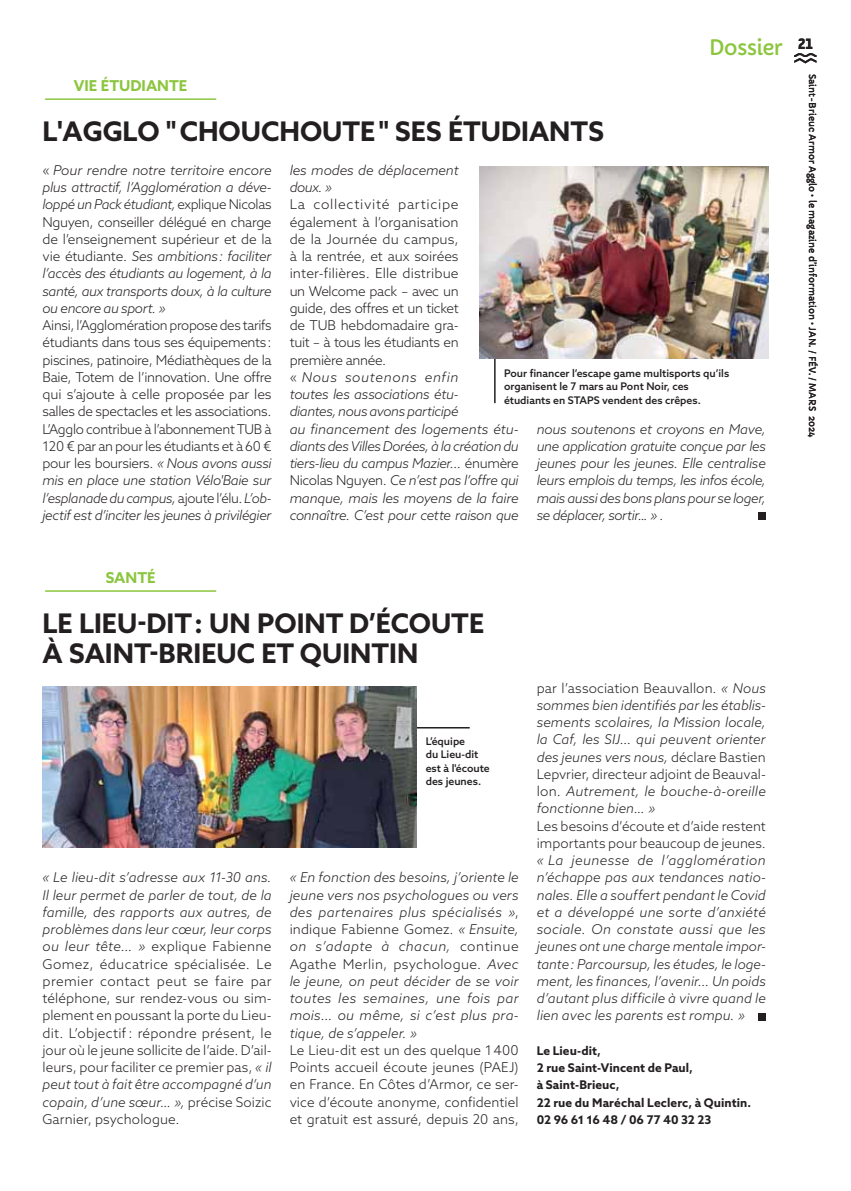
<style>
.page{position:relative;width:851px;height:1191px;background:#fff}
.page>*{position:absolute;margin:0;border:0;box-sizing:border-box;transform-origin:0 0}
.t1{font:700 27px/30px "Azo Sans";color:#231f20}
.t2{font:21px "Capriola";letter-spacing:-.04em;color:#8cc63f}
.t3{font:700 15px "Azo Sans";color:#8cc63f}
.t4{font:300 13.5px/17.2px "Azo Sans";color:#231f20;text-align:justify}
.t5{font:italic 300 13.5px/17.2px "Azo Sans";color:#231f20;text-align:justify}
.t6{font:900 13.5px "Politica";color:#231f20}
.t7{font:700 12px/17.2px "Azo Sans";letter-spacing:.005em;color:#231f20}
.t8{font:500 10.5px/13.5px "Azo Sans";color:#231f20}
.t9{font:9px "Capriola";color:#231f20}
.s1{font-style:normal}
.s2{font-style:italic}
</style>
<div class="page">
<div style="left:758px;top:1012px;width:7px;height:8px;background:#231f20"></div>
<svg style="left:794px;top:53px;width:22px;height:10px"></svg>
<hr style="left:412px;top:727px;width:57px;height:1px;background:#231f20">
<div style="left:758px;top:512px;width:7px;height:8px;background:#231f20"></div>
<hr style="left:45px;top:98px;width:171px;height:2px;background:#8cc63f">
<hr style="left:45px;top:590px;width:171px;height:2px;background:#8cc63f">
<img style="left:480px;top:167px;width:288px;height:192px">
<img style="left:43px;top:686px;width:374px;height:161px">
<hr style="left:494px;top:359px;width:1px;height:44px;background:#231f20">
<p class="t3" style="left:74px;top:79px;width:115px">VIE ÉTUDIANTE</p>
<h1 class="t1" style="left:43px;top:118px;width:562px">L'AGGLO " CHOUCHOUTE " SES ÉTUDIANTS</h1>
<h2 class="t2" style="left:708px;top:37px;width:75px">Dossier</h2>
<p class="t5" style="left:43px;top:162px;width:231px"><span class="s1">«</span> Pour rendre notre territoire encore plus attractif, l’Agglomération a déve&shy;loppé un Pack étudiant, <span class="s1">explique Nicolas Nguyen, conseiller délégué en charge de l’enseignement supérieur et de la vie étudiante.</span> Ses ambitions : faciliter l’accès des étudiants au logement, à la santé, aux transports doux, à la culture ou encore au sport. »</p>
<p class="t4" style="left:43px;top:317px;width:230px">Ainsi, l’Agglomération propose des tarifs étudiants dans tous ses équipements : piscines, patinoire, Médiathèques de la Baie, Totem de l’innovation. Une offre qui s’ajoute à celle proposée par les salles de spectacles et les associations.<br>L’Agglo contribue à l’abonnement TUB à 120 € par an pour les étudiants et à 60 € pour les boursiers. <span class="s2">« Nous avons aussi mis en place une station Vélo'Baie sur l’esplanade du campus,</span> ajoute l’élu. <span class="s2">L’ob&shy;jectif est d’inciter les jeunes à privilégier</span></p>
<p class="t5" style="left:289px;top:162px;width:170px">les modes de déplacement doux. »</p>
<p class="t4" style="left:289px;top:197px;width:230px;text-align:left">La collectivité participe également à l’organisation<br>de la Journée du campus,<br>à la rentrée, et aux soirées inter-filières. Elle distribue<br>un Welcome pack – avec un<br>guide, des offres et un ticket<br>de TUB hebdomadaire gra-<br>tuit – à tous les étudiants en<br>première année.<br>« <span class="s2">Nous soutenons enfin<br>toutes les associations étu-<br>diantes, nous avons participé<br>au financement des logements étu&shy;diants des Villes Dorées, à la création du tiers-lieu du campus Mazier…</span> énumère<br>Nicolas Nguyen. <span class="s2">Ce n’est pas l’offre qui manque, mais les moyens de la faire connaître. C’est pour cette raison que</span></p>
<p class="t8" style="left:504px;top:367px;width:227px">Pour financer l’escape game multisports qu’ils organisent le 7 mars au Pont Noir, ces étudiants en STAPS vendent des crêpes.</p>
<p class="t5" style="left:536px;top:421px;width:230px">nous soutenons et croyons en Mave, une application gratuite conçue par les jeunes pour les jeunes. Elle centralise leurs emplois du temps, les infos école, mais aussi des bons plans pour se loger, se déplacer, sortir... » .</p>
<p class="t6" style="left:798px;top:37px;width:16px">21</p>
<p class="t9" style="left:816px;top:74px;width:365px;rotate:90deg">Saint-Brieuc Armor Agglo • le magazine d’information • JAN. / FÉV. / MARS 2024</p>
<p class="t3" style="left:106px;top:571px;width:51px">SANTÉ</p>
<h1 class="t1" style="left:43px;top:610px;width:443px">LE LIEU-DIT : UN POINT D’ÉCOUTE<br>À SAINT-BRIEUC ET QUINTIN</h1>
<p class="t8" style="left:425px;top:734px;width:66px">L’équipe<br>du Lieu-dit est à l'écoute des jeunes.</p>
<p class="t4" style="left:43px;top:869px;width:230px"><span class="s2">« Le lieu-dit s’adresse aux 11-30 ans.<br>Il leur permet de parler de tout, de la famille, des rapports aux autres, de problèmes dans leur cœur, leur corps ou leur tête… »</span> explique Fabienne Gomez, éducatrice spécialisée. Le premier contact peut se faire par téléphone, sur rendez-vous ou sim&shy;plement en poussant la porte du Lieu&shy;dit. L’objectif : répondre présent, le jour où le jeune sollicite de l’aide. D’ail&shy;leurs, pour faciliter ce premier pas, <span class="s2">« il peut tout à fait être accompagné d’un copain, d’une sœur... »,</span> précise Soizic Garnier, psychologue.</p>
<p class="t5" style="left:289px;top:869px;width:230px">« En fonction des besoins, j’oriente le jeune vers nos psychologues ou vers des partenaires plus spécialisés »<span class="s1">, indique Fabienne Gomez.</span> « Ensuite, on s’adapte à chacun, <span class="s1">continue Agathe Merlin, psychologue.</span> Avec le jeune, on peut décider de se voir toutes les semaines, une fois par mois… ou même, si c’est plus pra&shy;tique, de s’appeler. »</p>
<p class="t4" style="left:289px;top:1042px;width:230px">Le Lieu-dit est un des quelque 1 400<br>Points accueil écoute jeunes (PAEJ) en France. En Côtes d’Armor, ce ser&shy;vice d’écoute anonyme, confidentiel et gratuit est assuré, depuis 20 ans,</p>
<p class="t5" style="left:536px;top:679px;width:230px"><span class="s1">par l’association Beauvallon.</span> « Nous sommes bien identifiés par les établis&shy;sements scolaires, la Mission locale, la Caf, les SIJ… qui peuvent orienter des jeunes vers nous, <span class="s1">déclare Bastien Lepvrier, directeur adjoint de Beauval&shy;lon.</span> Autrement, le bouche-à-oreille fonctionne bien... »</p>
<p class="t4" style="left:536px;top:818px;width:230px">Les besoins d’écoute et d’aide restent importants pour beaucoup de jeunes.</p>
<p class="t5" style="left:536px;top:852px;width:230px">« La jeunesse de l’agglomération n’échappe pas aux tendances natio&shy;nales. Elle a souffert pendant le Covid et a développé une sorte d’anxiété sociale. On constate aussi que les jeunes ont une charge mentale impor&shy;tante : Parcoursup, les études, le loge&shy;ment, les finances, l’avenir… Un poids d’autant plus difficile à vivre quand le lien avec les parents est rompu. »</p>
<p class="t7" style="left:536px;top:1042px;width:216px">Le Lieu-dit,<br>2 rue Saint-Vincent de Paul,<br>à Saint-Brieuc,<br>22 rue du Maréchal Leclerc, à Quintin.<br>02 96 61 16 48 / 06 77 40 32 23</p>
</div>
